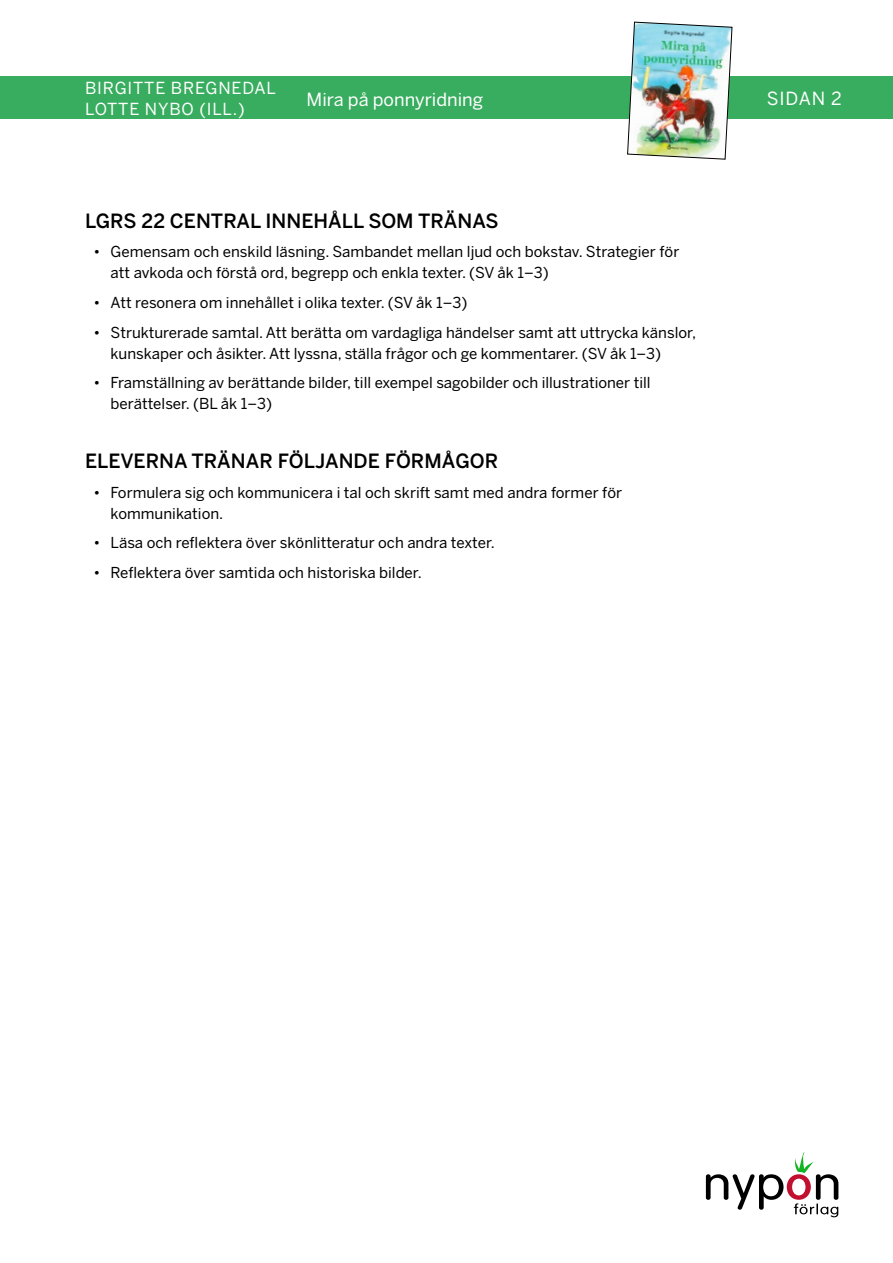
<style>
.page{position:relative;width:893px;height:1263px;background:#fff}
.page>*{position:absolute;margin:0;border:0;box-sizing:border-box;transform-origin:0 0}
.t1{font:500 19.5px "Benton Sans";color:#000}
.t2{font:18px "Benton Sans";color:#fff}
.t3{font:16.5px/21.6px "Benton Sans";letter-spacing:.05em;color:#fff}
.t4{font:15px/21px "Benton Sans";color:#000}
</style>
<div class="page">
<svg style="left:706px;top:1152px;width:132px;height:65px"></svg>
<div style="left:0;top:77px;width:893px;height:42px;background:#39ad5f"></div>
<img style="left:627px;top:21px;width:106px;height:139px">
<p class="t3" style="left:85px;top:77px;width:192px">BIRGITTE BREGNEDAL<br>LOTTE NYBO (ILL.)</p>
<p class="t2" style="left:307px;top:89px;width:178px">Mira på ponnyridning</p>
<p class="t2" style="left:767px;top:88px;width:77px">SIDAN 2</p>
<h1 class="t1" style="left:85px;top:210px;width:415px">LGRS 22 CENTRAL INNEHÅLL SOM TRÄNAS</h1>
<p class="t4" style="left:111px;top:242px;width:570px;text-indent:-17px">• Gemensam och enskild läsning. Sambandet mellan ljud och bokstav. Strategier för att avkoda och förstå ord, begrepp och enkla texter. (SV åk 1–3)</p>
<p class="t4" style="left:94px;top:292px;width:375px">• Att resonera om innehållet i olika texter. (SV åk 1–3)</p>
<p class="t4" style="left:111px;top:322px;width:587px;text-indent:-17px">• Strukturerade samtal. Att berätta om vardagliga händelser samt att uttrycka känslor, kunskaper och åsikter. Att lyssna, ställa frågor och ge kommentarer. (SV åk 1–3)</p>
<p class="t4" style="left:111px;top:372px;width:542px;text-indent:-17px">• Framställning av berättande bilder, till exempel sagobilder och illustrationer till berättelser. (BL åk 1–3)</p>
<h1 class="t1" style="left:85px;top:450px;width:415px">ELEVERNA TRÄNAR FÖLJANDE FÖRMÅGOR</h1>
<p class="t4" style="left:111px;top:482px;width:513px;text-indent:-17px">• Formulera sig och kommunicera i tal och skrift samt med andra former för kommunikation.</p>
<p class="t4" style="left:94px;top:533px;width:403px">• Läsa och reflektera över skönlitteratur och andra texter.</p>
<p class="t4" style="left:94px;top:562px;width:330px">• Reflektera över samtida och historiska bilder.</p>
</div>
